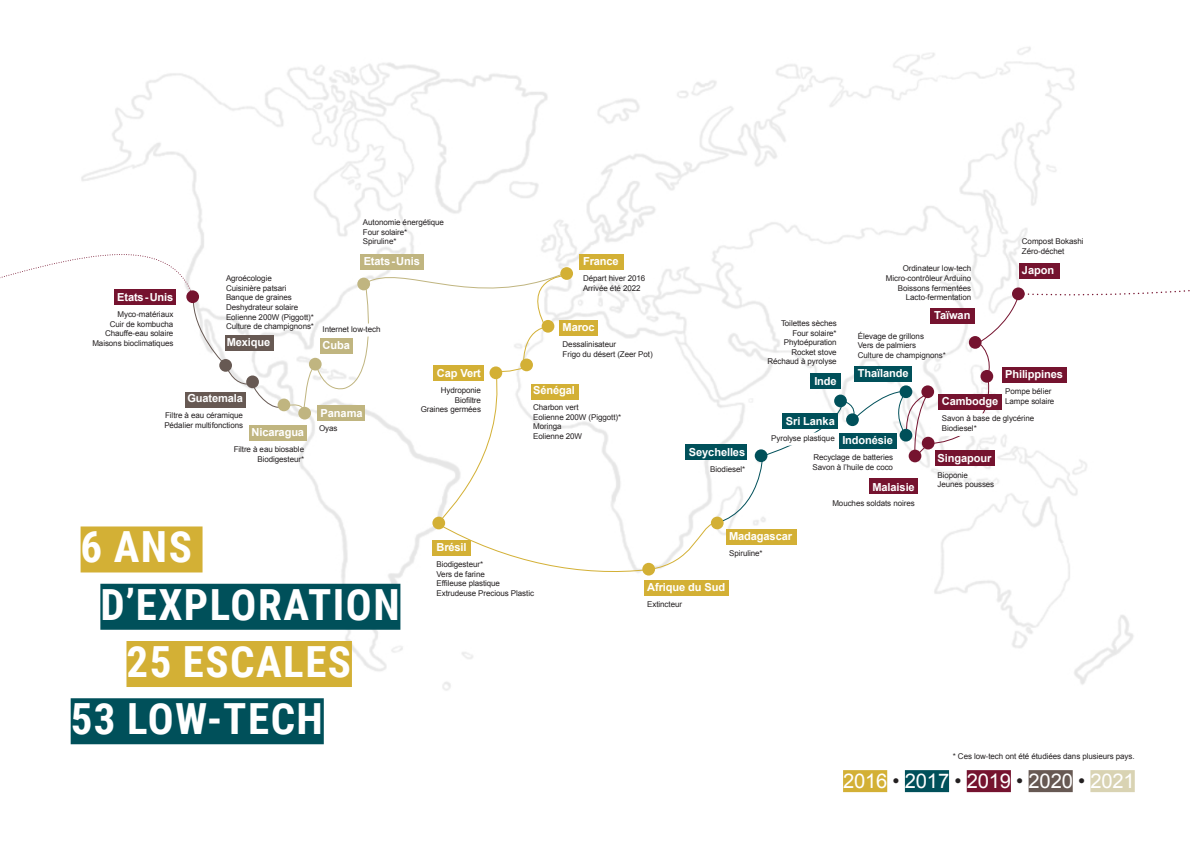
<style>
.page{position:relative;width:1191px;height:842px;background:#fff}
.page>*{position:absolute;margin:0;border:0;box-sizing:border-box;transform-origin:0 0}
.t1{font:700 42.9px "Roboto Condensed";letter-spacing:.035em;color:#fff}
.t2{font:20.2px "Arial";letter-spacing:-.01em;color:#fff}
.t3{font:700 11.1px "Arial";letter-spacing:-.01em;color:#fff}
.t4{font:8px "Arial";letter-spacing:-.01em;color:#231f20}
.s1{color:#231f20}
</style>
<div class="page">
<img style="left:70px;top:47px;width:1064px;height:677px">
<div style="left:249px;top:425px;width:57px;height:16px;background:#c0b580"></div>
<div style="left:317px;top:405px;width:48px;height:16px;background:#c0b580"></div>
<div style="left:432px;top:517px;width:13px;height:12px;background:#d3b035;border-radius:50%"></div>
<svg style="left:437px;top:275px;width:278px;height:303px"></svg>
<div style="left:711px;top:517px;width:12px;height:12px;background:#d3b035;border-radius:50%"></div>
<div style="left:560px;top:267px;width:13px;height:13px;background:#d3b035;border-radius:50%"></div>
<div style="left:579px;top:254px;width:45px;height:15px;background:#d3b035"></div>
<div style="left:559px;top:320px;width:38px;height:15px;background:#d3b035"></div>
<div style="left:531px;top:383px;width:47px;height:16px;background:#d3b035"></div>
<div style="left:644px;top:580px;width:85px;height:16px;background:#d3b035"></div>
<div style="left:725px;top:529px;width:71px;height:16px;background:#d3b035"></div>
<div style="left:685px;top:444px;width:62px;height:16px;background:#00505a"></div>
<div style="left:432px;top:540px;width:39px;height:16px;background:#d3b035"></div>
<svg style="left:0;top:217px;width:567px;height:196px"></svg>
<div style="left:277px;top:399px;width:13px;height:12px;background:#c0b580;border-radius:50%"></div>
<div style="left:298px;top:407px;width:13px;height:12px;background:#c0b580;border-radius:50%"></div>
<svg style="left:716px;top:202px;width:474px;height:322px"></svg>
<div style="left:323px;top:323px;width:57px;height:13px;background:#fff"></div>
<div style="left:319px;top:423px;width:18px;height:13px;background:#fff"></div>
<div style="left:843px;top:770px;width:44px;height:22px;background:#d3b035"></div>
<div style="left:905px;top:770px;width:44px;height:22px;background:#00505a"></div>
<div style="left:966px;top:770px;width:45px;height:22px;background:#75132f"></div>
<div style="left:1028px;top:770px;width:44px;height:22px;background:#675953"></div>
<div style="left:1090px;top:770px;width:44px;height:22px;background:#d9d3b3"></div>
<div style="left:813px;top:452px;width:80px;height:13px;background:#fff"></div>
<div style="left:942px;top:413px;width:92px;height:13px;background:#fff"></div>
<div style="left:942px;top:423px;width:34px;height:13px;background:#fff"></div>
<div style="left:771px;top:432px;width:64px;height:13px;background:#fff"></div>
<div style="left:81px;top:526px;width:121px;height:46px;background:#d3b035"></div>
<div style="left:100px;top:584px;width:300px;height:46px;background:#00505a"></div>
<div style="left:126px;top:641px;width:226px;height:46px;background:#d3b035"></div>
<div style="left:71px;top:698px;width:253px;height:46px;background:#00505a"></div>
<p class="t4" style="left:363px;top:217px;width:83px">Autonomie énergétique</p>
<p class="t4" style="left:363px;top:227px;width:46px">Four solaire*</p>
<p class="t4" style="left:363px;top:236px;width:35px">Spiruline*</p>
<p class="t3" style="left:117px;top:290px;width:58px">Etats-Unis</p>
<p class="t4" style="left:118px;top:309px;width:57px">Myco-matériaux</p>
<p class="t4" style="left:110px;top:319px;width:65px">Cuir de kombucha</p>
<p class="t4" style="left:105px;top:328px;width:70px">Chauffe-eau solaire</p>
<p class="t4" style="left:92px;top:338px;width:83px">Maisons bioclimatiques</p>
<p class="t3" style="left:364px;top:254px;width:58px">Etats-Unis</p>
<p class="t4" style="left:226px;top:273px;width:47px">Agroécologie</p>
<p class="t4" style="left:226px;top:283px;width:62px">Cuisinière patsari</p>
<p class="t4" style="left:226px;top:292px;width:67px">Banque de graines</p>
<p class="t4" style="left:226px;top:302px;width:74px">Deshydrateur solaire</p>
<p class="t4" style="left:226px;top:312px;width:89px">Eolienne 200W (Piggott)*</p>
<p class="t4" style="left:226px;top:321px;width:90px">Culture de champignons*</p>
<p class="t3" style="left:227px;top:335px;width:45px">Mexique</p>
<p class="t3" style="left:323px;top:338px;width:29px">Cuba</p>
<p class="t4" style="left:323px;top:323px;width:59px">Internet low-tech</p>
<p class="t3" style="left:187px;top:391px;width:57px">Guatemala</p>
<p class="t4" style="left:165px;top:410px;width:79px">Filtre à eau céramique</p>
<p class="t4" style="left:164px;top:420px;width:80px">Pédalier multifonctions</p>
<p class="t3" style="left:251px;top:425px;width:54px">Nicaragua</p>
<p class="t4" style="left:234px;top:444px;width:72px">Filtre à eau biosable</p>
<p class="t4" style="left:257px;top:454px;width:48px">Biodigesteur*</p>
<p class="t3" style="left:321px;top:406px;width:43px">Panama</p>
<p class="t4" style="left:319px;top:423px;width:20px">Oyas</p>
<p class="t3" style="left:437px;top:366px;width:46px">Cap Vert</p>
<p class="t4" style="left:441px;top:385px;width:42px">Hydroponie</p>
<p class="t4" style="left:455px;top:394px;width:28px">Biofiltre</p>
<p class="t4" style="left:421px;top:404px;width:62px">Graines germées</p>
<p class="t3" style="left:583px;top:254px;width:37px">France</p>
<p class="t4" style="left:583px;top:273px;width:64px">Départ hiver 2016</p>
<p class="t4" style="left:583px;top:283px;width:59px">Arrivée été 2022</p>
<p class="t3" style="left:562px;top:320px;width:34px">Maroc</p>
<p class="t4" style="left:562px;top:339px;width:55px">Dessalinisateur</p>
<p class="t4" style="left:562px;top:349px;width:92px">Frigo du désert (Zeer Pot)</p>
<p class="t3" style="left:533px;top:383px;width:43px">Sénégal</p>
<p class="t4" style="left:533px;top:402px;width:47px">Charbon vert</p>
<p class="t4" style="left:533px;top:412px;width:89px">Eolienne 200W (Piggott)*</p>
<p class="t4" style="left:533px;top:421px;width:30px">Moringa</p>
<p class="t4" style="left:533px;top:431px;width:50px">Eolienne 20W</p>
<p class="t3" style="left:689px;top:444px;width:58px">Seychelles</p>
<p class="t4" style="left:710px;top:464px;width:36px">Biodiesel*</p>
<p class="t4" style="left:903px;top:263px;width:70px">Ordinateur low-tech</p>
<p class="t4" style="left:886px;top:273px;width:87px">Micro-contrôleur Arduino</p>
<p class="t4" style="left:898px;top:282px;width:75px">Boissons fermentées</p>
<p class="t4" style="left:906px;top:292px;width:67px">Lacto-fermentation</p>
<p class="t4" style="left:1022px;top:236px;width:63px">Compost Bokashi</p>
<p class="t4" style="left:1022px;top:245px;width:44px">Zéro-déchet</p>
<p class="t3" style="left:1022px;top:263px;width:34px">Japon</p>
<p class="t3" style="left:934px;top:308px;width:38px">Taïwan</p>
<p class="t4" style="left:781px;top:318px;width:57px">Toilettes sèches</p>
<p class="t4" style="left:792px;top:328px;width:46px">Four solaire*</p>
<p class="t4" style="left:784px;top:337px;width:54px">Phytoépuration</p>
<p class="t4" style="left:791px;top:347px;width:47px">Rocket stove</p>
<p class="t4" style="left:767px;top:356px;width:71px">Réchaud à pyrolyse</p>
<p class="t4" style="left:858px;top:331px;width:68px">Élevage de grillons</p>
<p class="t4" style="left:858px;top:340px;width:60px">Vers de palmiers</p>
<p class="t4" style="left:858px;top:350px;width:90px">Culture de champignons*</p>
<p class="t3" style="left:858px;top:366px;width:52px">Thaïlande</p>
<p class="t3" style="left:1005px;top:367px;width:59px">Philippines</p>
<p class="t4" style="left:1005px;top:386px;width:48px">Pompe bélier</p>
<p class="t4" style="left:1005px;top:396px;width:51px">Lampe solaire</p>
<p class="t3" style="left:814px;top:374px;width:24px">Inde</p>
<p class="t3" style="left:942px;top:394px;width:58px">Cambodge</p>
<p class="t4" style="left:942px;top:413px;width:94px">Savon à base de glycérine</p>
<p class="t4" style="left:942px;top:423px;width:36px">Biodiesel*</p>
<p class="t3" style="left:786px;top:413px;width:50px">Sri Lanka</p>
<p class="t4" style="left:771px;top:432px;width:65px">Pyrolyse plastique</p>
<p class="t3" style="left:842px;top:433px;width:52px">Indonésie</p>
<p class="t4" style="left:813px;top:452px;width:81px">Recyclage de batteries</p>
<p class="t4" style="left:812px;top:462px;width:82px">Savon à l’huile de coco</p>
<p class="t3" style="left:937px;top:450px;width:55px">Singapour</p>
<p class="t4" style="left:937px;top:470px;width:32px">Bioponie</p>
<p class="t4" style="left:937px;top:479px;width:58px">Jeunes pousses</p>
<p class="t3" style="left:872px;top:479px;width:44px">Malaisie</p>
<p class="t4" style="left:832px;top:497px;width:84px">Mouches soldats noires</p>
<p class="t1" style="left:81px;top:517px;width:113px">6 ANS</p>
<p class="t1" style="left:100px;top:574px;width:301px">D’EXPLORATION</p>
<p class="t1" style="left:126px;top:632px;width:226px">25 ESCALES</p>
<p class="t1" style="left:71px;top:689px;width:254px">53 LOW-TECH</p>
<p class="t3" style="left:729px;top:529px;width:64px">Madagascar</p>
<p class="t4" style="left:729px;top:548px;width:35px">Spiruline*</p>
<p class="t3" style="left:436px;top:540px;width:32px">Brésil</p>
<p class="t4" style="left:436px;top:559px;width:48px">Biodigesteur*</p>
<p class="t4" style="left:436px;top:569px;width:50px">Vers de farine</p>
<p class="t4" style="left:436px;top:578px;width:65px">Effileuse plastique</p>
<p class="t4" style="left:436px;top:588px;width:99px">Extrudeuse Precious Plastic</p>
<p class="t3" style="left:647px;top:580px;width:79px">Afrique du Sud</p>
<p class="t4" style="left:647px;top:599px;width:36px">Extincteur</p>
<p class="t4" style="left:952px;top:750px;width:183px">* Ces low-tech ont été étudiées dans plusieurs pays.</p>
<p class="t2" style="left:843px;top:768px;width:293px">2016 <span class="s1">•</span> 2017 <span class="s1">•</span> 2019 <span class="s1">•</span> 2020 <span class="s1">•</span> 2021</p>
</div>
